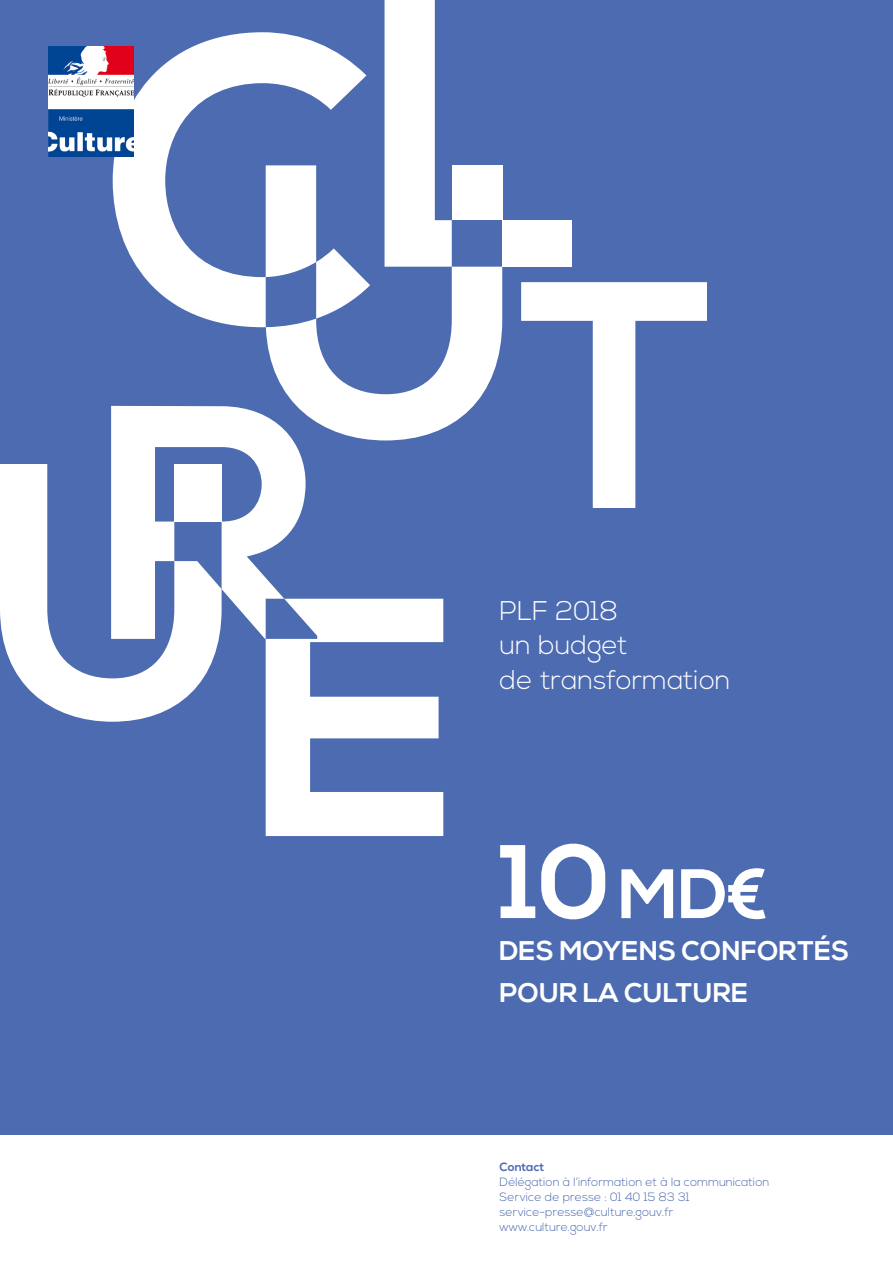
<style>
.page{position:relative;width:893px;height:1263px;background:#fff}
.page>*{position:absolute;margin:0;border:0;box-sizing:border-box;transform-origin:0 0}
.t1{font:700 69.75px "Nexa";color:#fff}
.t2{font:300 27px/34.5px "Nexa";color:#fff}
.t3{font:700 27px/42px "Nexa";color:#fff}
.t4{font:300 12px/15px "Nexa";color:#4d6bb0}
.t5{font:700 12px "Nexa";color:#4d6bb0}
.s1{font-size:104.25px}
</style>
<div class="page">
<div style="left:1px;top:0;width:892px;height:1260px;background:#4d6bb0"></div>
<div style="left:0;top:1136px;width:893px;height:127px;background:#fff"></div>
<svg style="left:112px;top:32px;width:154px;height:295px"></svg>
<svg style="left:266px;top:0;width:236px;height:440px"></svg>
<div style="left:502px;top:220px;width:70px;height:47px;background:#fff"></div>
<svg style="left:521px;top:282px;width:186px;height:226px"></svg>
<svg style="left:0;top:464px;width:219px;height:258px"></svg>
<svg style="left:111px;top:406px;width:195px;height:233px;fill:#fff"></svg>
<svg style="left:266px;top:599px;width:177px;height:237px"></svg>
<img style="left:48px;top:46px;width:85px;height:110px">
<h2 class="t2" style="left:500px;top:594px;width:232px">PLF 2018<br>un budget<br>de transformation</h2>
<h1 class="t1" style="left:500px;top:854px;width:269px"><span class="s1">10</span>MD€</h1>
<h2 class="t3" style="left:500px;top:931px;width:351px">DES MOYENS CONFORTÉS<br>POUR LA CULTURE</h2>
<p class="t5" style="left:500px;top:1160px;width:46px">Contact</p>
<p class="t4" style="left:500px;top:1175px;width:271px">Délégation à l’information et à la communication Service de presse : 01 40 15 83 31 service-presse@culture.gouv.fr www.culture.gouv.fr</p>
</div>
